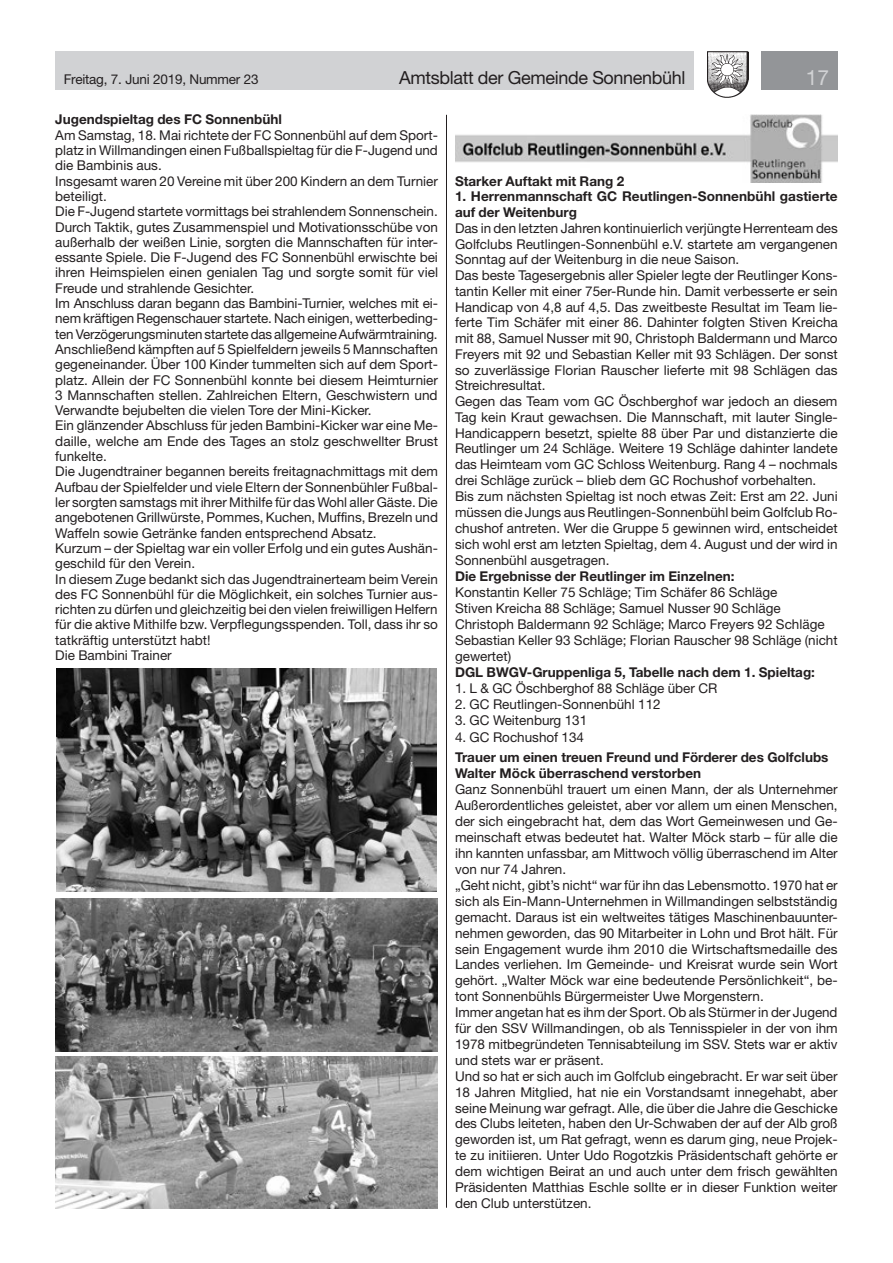
<style>
.page{position:relative;width:893px;height:1263px;background:#fff}
.page>*{position:absolute;margin:0;border:0;box-sizing:border-box;transform-origin:0 0}
.t1{font:21px "Helvetica Neue LT Std";color:#d1d2d4}
.t2{font:18px "Helvetica Neue LT Std";letter-spacing:-.02em;color:#231f20}
.t3{font:13.5px/15.3px "Helvetica Neue LT Std";color:#231f20}
.t4{font:700 13.5px/15.8px "Helvetica Neue LT Std";color:#231f20}
</style>
<div class="page">
<div style="left:55px;top:51px;width:639px;height:38px;background:#d1d2d4"></div>
<div style="left:761px;top:51px;width:77px;height:38px;background:#939598"></div>
<img style="left:707px;top:51px;width:41px;height:47px">
<img style="left:57px;top:668px;width:379px;height:224px">
<img style="left:55px;top:898px;width:383px;height:153px">
<img style="left:55px;top:1056px;width:383px;height:153px">
<img style="left:455px;top:115px;width:383px;height:68px">
<hr style="left:446px;top:115px;width:1px;height:1093px;background:#231f20">
<p class="t3" style="left:64px;top:71px;width:196px">Freitag, 7. Juni 2019, Nummer 23</p>
<h2 class="t2" style="left:399px;top:67px;width:288px">Amtsblatt der Gemeinde Sonnenbühl</h2>
<h1 class="t1" style="left:806px;top:65px;width:25px">17</h1>
<p class="t4" style="left:55px;top:111px;width:228px">Jugendspieltag des FC Sonnenbühl</p>
<p class="t3" style="left:55px;top:127px;width:384px">Am Samstag, 18. Mai richtete der FC Sonnenbühl auf dem Sport&shy;platz in Willmandingen einen Fußballspieltag für die F-Jugend und die Bambinis aus.<br>Insgesamt waren 20 Vereine mit über 200 Kindern an dem Turnier beteiligt.<br>Die F-Jugend startete vormittags bei strahlendem Sonnenschein.<br>Durch Taktik, gutes Zusammenspiel und Motivationsschübe von außerhalb der weißen Linie, sorgten die Mannschaften für inter&shy;essante Spiele. Die F-Jugend des FC Sonnenbühl erwischte bei ihren Heimspielen einen genialen Tag und sorgte somit für viel Freude und strahlende Gesichter.<br>Im Anschluss daran begann das Bambini-Turnier, welches mit ei&shy;nem kräftigen Regenschauer startete. Nach einigen, wetterbeding&shy;ten Verzögerungsminuten startete das allgemeine Aufwärmtraining.<br>Anschließend kämpften auf 5 Spielfeldern jeweils 5 Mannschaften gegeneinander. Über 100 Kinder tummelten sich auf dem Sport&shy;platz. Allein der FC Sonnenbühl konnte bei diesem Heimturnier 3 Mannschaften stellen. Zahlreichen Eltern, Geschwistern und Verwandte bejubelten die vielen Tore der Mini-Kicker.<br>Ein glänzender Abschluss für jeden Bambini-Kicker war eine Me&shy;daille, welche am Ende des Tages an stolz geschwellter Brust funkelte.<br>Die Jugendtrainer begannen bereits freitagnachmittags mit dem Aufbau der Spielfelder und viele Eltern der Sonnenbühler Fußbal&shy;ler sorgten samstags mit ihrer Mithilfe für das Wohl aller Gäste. Die angebotenen Grillwürste, Pommes, Kuchen, Muffins, Brezeln und Waffeln sowie Getränke fanden entsprechend Absatz.<br>Kurzum – der Spieltag war ein voller Erfolg und ein gutes Aushän&shy;geschild für den Verein.<br>In diesem Zuge bedankt sich das Jugendtrainerteam beim Verein des FC Sonnenbühl für die Möglichkeit, ein solches Turnier aus&shy;richten zu dürfen und gleichzeitig bei den vielen freiwilligen Helfern für die aktive Mithilfe bzw. Verpflegungsspenden. Toll, dass ihr so tatkräftig unterstützt habt!<br>Die Bambini Trainer</p>
<p class="t4" style="left:455px;top:173px;width:171px">Starker Auftakt mit Rang 2</p>
<p class="t4" style="left:455px;top:188px;width:384px">1. Herrenmannschaft GC Reutlingen-Sonnenbühl gastierte auf der Weitenburg</p>
<p class="t3" style="left:455px;top:220px;width:384px;line-height:15.8px">Das in den letzten Jahren kontinuierlich verjüngte Herrenteam des Golfclubs Reutlingen-Sonnenbühl e.V. startete am vergangenen Sonntag auf der Weitenburg in die neue Saison.<br>Das beste Tagesergebnis aller Spieler legte der Reutlinger Kons&shy;tantin Keller mit einer 75er-Runde hin. Damit verbesserte er sein Handicap von 4,8 auf 4,5. Das zweitbeste Resultat im Team lie&shy;ferte Tim Schäfer mit einer 86. Dahinter folgten Stiven Kreicha mit 88, Samuel Nusser mit 90, Christoph Baldermann und Marco Freyers mit 92 und Sebastian Keller mit 93 Schlägen. Der sonst so zuverlässige Florian Rauscher lieferte mit 98 Schlägen das Streichresultat.<br>Gegen das Team vom GC Öschberghof war jedoch an diesem Tag kein Kraut gewachsen. Die Mannschaft, mit lauter Single-Handicappern besetzt, spielte 88 über Par und distanzierte die Reutlinger um 24 Schläge. Weitere 19 Schläge dahinter landete das Heimteam vom GC Schloss Weitenburg. Rang 4 – nochmals drei Schläge zurück – blieb dem GC Rochushof vorbehalten.<br>Bis zum nächsten Spieltag ist noch etwas Zeit: Erst am 22. Juni müssen die Jungs aus Reutlingen-Sonnenbühl beim Golfclub Ro&shy;chushof antreten. Wer die Gruppe 5 gewinnen wird, entscheidet sich wohl erst am letzten Spieltag, dem 4. August und der wird in Sonnenbühl ausgetragen.</p>
<p class="t4" style="left:455px;top:568px;width:281px">Die Ergebnisse der Reutlinger im Einzelnen:</p>
<p class="t3" style="left:455px;top:584px;width:384px;line-height:16px">Konstantin Keller 75 Schläge; Tim Schäfer 86 Schläge<br>Stiven Kreicha 88 Schläge; Samuel Nusser 90 Schläge Christoph Baldermann 92 Schläge; Marco Freyers 92 Schläge Sebastian Keller 93 Schläge; Florian Rauscher 98 Schläge (nicht gewertet)</p>
<p class="t4" style="left:455px;top:664px;width:362px">DGL BWGV-Gruppenliga 5, Tabelle nach dem 1. Spieltag:</p>
<p class="t3" style="left:455px;top:681px;width:264px">1. L &amp; GC Öschberghof 88 Schläge über CR</p>
<p class="t3" style="left:455px;top:697px;width:207px">2. GC Reutlingen-Sonnenbühl 112</p>
<p class="t3" style="left:455px;top:713px;width:134px">3. GC Weitenburg 131</p>
<p class="t3" style="left:455px;top:729px;width:131px">4. GC Rochushof 134</p>
<p class="t4" style="left:455px;top:749px;width:375px">Trauer um einen treuen Freund und Förderer des Golfclubs<br>Walter Möck überraschend verstorben</p>
<p class="t3" style="left:455px;top:781px;width:384px;line-height:15.9px">Ganz Sonnenbühl trauert um einen Mann, der als Unternehmer Außerordentliches geleistet, aber vor allem um einen Menschen, der sich eingebracht hat, dem das Wort Gemeinwesen und Ge&shy;meinschaft etwas bedeutet hat. Walter Möck starb – für alle die ihn kannten unfassbar, am Mittwoch völlig überraschend im Alter von nur 74 Jahren.<br>„Geht nicht, gibt’s nicht“ war für ihn das Lebensmotto. 1970 hat er sich als Ein-Mann-Unternehmen in Willmandingen selbstständig gemacht. Daraus ist ein weltweites tätiges Maschinenbauunter&shy;nehmen geworden, das 90 Mitarbeiter in Lohn und Brot hält. Für sein Engagement wurde ihm 2010 die Wirtschaftsmedaille des Landes verliehen. Im Gemeinde- und Kreisrat wurde sein Wort gehört. „Walter Möck war eine bedeutende Persönlichkeit“, be&shy;tont Sonnenbühls Bürgermeister Uwe Morgenstern.<br>Immer angetan hat es ihm der Sport. Ob als Stürmer in der Jugend für den SSV Willmandingen, ob als Tennisspieler in der von ihm 1978 mitbegründeten Tennisabteilung im SSV. Stets war er aktiv und stets war er präsent.<br>Und so hat er sich auch im Golfclub eingebracht. Er war seit über 18 Jahren Mitglied, hat nie ein Vorstandsamt innegehabt, aber seine Meinung war gefragt. Alle, die über die Jahre die Geschicke des Clubs leiteten, haben den Ur-Schwaben der auf der Alb groß geworden ist, um Rat gefragt, wenn es darum ging, neue Projek&shy;te zu initiieren. Unter Udo Rogotzkis Präsidentschaft gehörte er dem wichtigen Beirat an und auch unter dem frisch gewählten Präsidenten Matthias Eschle sollte er in dieser Funktion weiter den Club unterstützen.</p>
</div>
